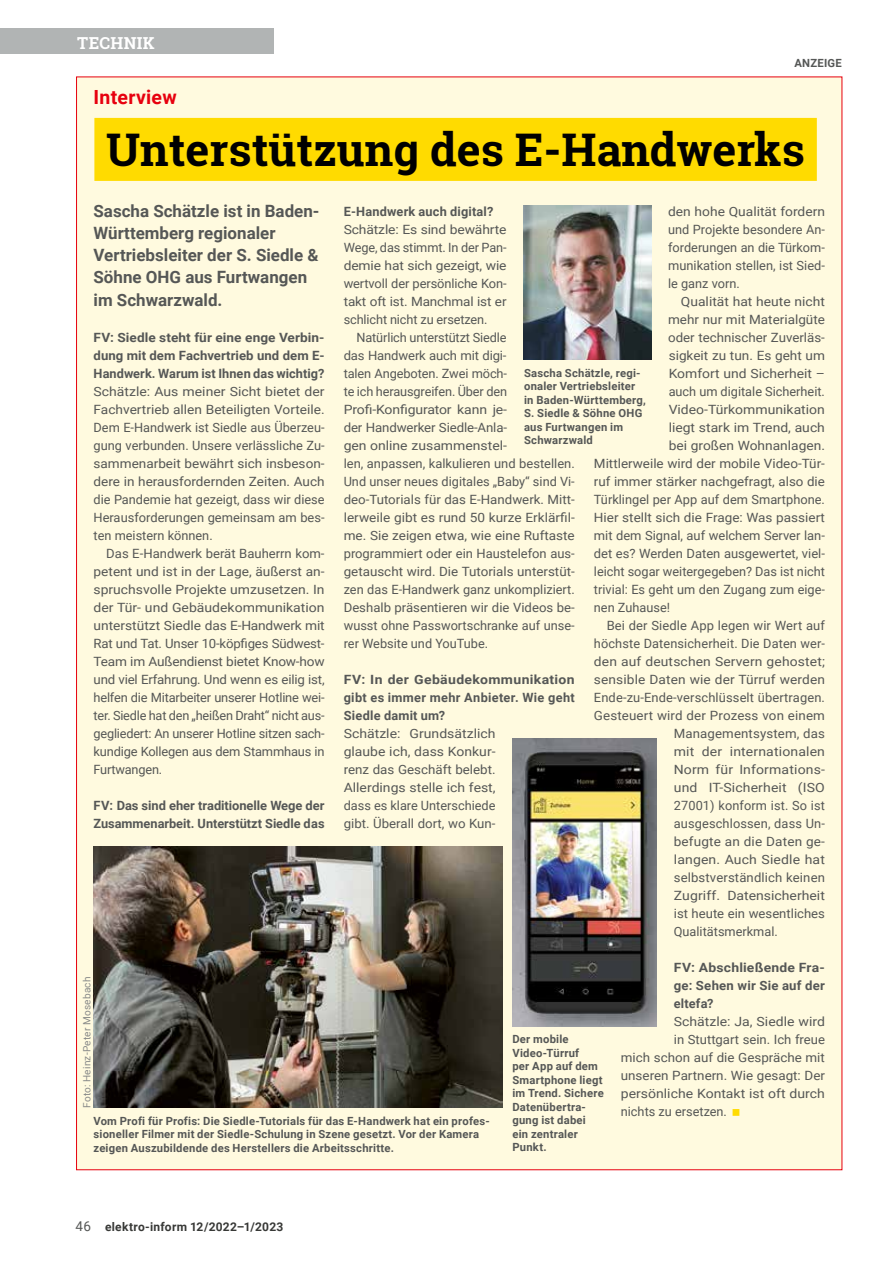
<style>
.page{position:relative;width:893px;height:1263px;background:#fff}
.page>*{position:absolute;margin:0;border:0;box-sizing:border-box;transform-origin:0 0}
.t1{font:700 45px "Roboto Slab";color:#000}
.t2{font:700 19.5px "Roboto";letter-spacing:.015em;color:#e7000e}
.t3{font:700 16.95px/22.2px "Roboto";color:#555756}
.t4{font:700 16.5px "Roboto Slab";letter-spacing:.02em;color:#fff}
.t5{font:12.75px/18px "Roboto";color:#555756;text-align:justify}
.t6{font:12.75px/18px "Roboto";color:#555756;text-align:justify;scale:1.1 1}
.t7{font:12.75px/18px "Roboto";color:#555756;text-align:justify;scale:1.09 1}
.t8{font:12.75px/18px "Roboto";color:#555756;text-align:justify;scale:1.08 1}
.t9{font:12.75px "Roboto";color:#555756;scale:1.05 1}
.t10{font:700 12.75px/18px "Roboto";letter-spacing:.01em;color:#555756;text-align:justify;scale:1.07 1}
.t11{font:700 12.75px/18px "Roboto";letter-spacing:.01em;color:#555756}
.t12{font:12.75px "Roboto";color:#555756;scale:1.06 1}
.t13{font:700 12.75px/18px "Roboto";letter-spacing:.01em;color:#555756;text-align:justify;scale:1.1 1}
.t14{font:12.75px "Roboto";color:#555756;scale:1.07 1}
.t15{font:700 12.75px/18px "Roboto";letter-spacing:.01em;color:#555756;text-align:justify;scale:1.09 1}
.t16{font:12.75px "Roboto";color:#555756;scale:1.04 1}
.t17{font:700 12px "Roboto";letter-spacing:.02em;color:#383937}
.t18{font:700 11.25px/13.5px "Roboto";letter-spacing:.02em;color:#555756}
.t19{font:10.05px "Roboto";letter-spacing:.02em;color:#878988}
.s1{font-weight:400;font-size:13.5px;color:#555756}
</style>
<div class="page">
<div style="left:76px;top:77px;width:766px;height:1093px;background:#fffadf"></div>
<div style="left:94px;top:118px;width:723px;height:63px;background:#ffdb00"></div>
<img style="left:94px;top:846px;width:409px;height:261px">
<img style="left:513px;top:738px;width:144px;height:289px">
<img style="left:524px;top:205px;width:127px;height:155px">
<div style="left:0;top:29px;width:274px;height:25px;background:#b1b4b4"></div>
<p class="t4" style="left:77px;top:31px;width:79px">TECHNIK</p>
<p class="t18" style="left:794px;top:56px;width:49px">ANZEIGE</p>
<h2 class="t2" style="left:94px;top:83px;width:85px">Interview</h2>
<h1 class="t1" style="left:106px;top:119px;width:700px">Unterstützung des E-Handwerks</h1>
<h3 class="t3" style="left:94px;top:199px;width:227px">Sascha Schätzle ist in Baden-<br>Württemberg regionaler<br>Vertriebsleiter der S. Siedle &amp;<br>Söhne OHG aus Furtwangen im Schwarzwald.</h3>
<p class="t8" style="left:668px;top:202px;width:147px">den hohe Qualität fordern und Projekte besondere An&shy;forderungen an die Türkom&shy;munikation stellen, ist Sied&shy;le ganz vorn.</p>
<p class="t7" style="left:681px;top:292px;width:134px">Qualität hat heute nicht</p>
<p class="t12" style="left:668px;top:311px;width:149px">mehr nur mit Materialgüte</p>
<p class="t16" style="left:668px;top:329px;width:152px">oder technischer Zuverläs-</p>
<p class="t14" style="left:669px;top:347px;width:148px">sigkeit zu tun. Es geht um</p>
<p class="t7" style="left:669px;top:364px;width:145px">Komfort und Sicherheit –</p>
<p class="t5" style="left:669px;top:382px;width:158px">auch um digitale Sicherheit.</p>
<p class="t6" style="left:669px;top:400px;width:144px">Video-Türkommunikation</p>
<p class="t7" style="left:669px;top:418px;width:145px">liegt stark im Trend, auch</p>
<p class="t8" style="left:669px;top:436px;width:146px">bei großen Wohnanlagen.</p>
<p class="t12" style="left:594px;top:455px;width:219px">Mittlerweile wird der mobile Video-Tür-</p>
<p class="t9" style="left:594px;top:473px;width:222px">ruf immer stärker nachgefragt, also die</p>
<p class="t5" style="left:594px;top:490px;width:233px">Türklingel per App auf dem Smartphone.</p>
<p class="t12" style="left:594px;top:509px;width:220px">Hier stellt sich die Frage: Was passiert</p>
<p class="t5" style="left:594px;top:526px;width:233px">mit dem Signal, auf welchem Server lan-</p>
<p class="t5" style="left:594px;top:544px;width:233px">det es? Werden Daten ausgewertet, viel-</p>
<p class="t5" style="left:594px;top:562px;width:233px">leicht sogar weitergegeben? Das ist nicht</p>
<p class="t5" style="left:594px;top:580px;width:233px">trivial: Es geht um den Zugang zum eige-</p>
<p class="t5" style="left:594px;top:598px;width:78px">nen Zuhause!</p>
<p class="t5" style="left:607px;top:616px;width:220px">Bei der Siedle App legen wir Wert auf</p>
<p class="t5" style="left:594px;top:634px;width:233px">höchste Datensicherheit. Die Daten wer-</p>
<p class="t7" style="left:594px;top:652px;width:213px">den auf deutschen Servern gehostet;</p>
<p class="t14" style="left:594px;top:671px;width:217px">sensible Daten wie der Türruf werden</p>
<p class="t5" style="left:594px;top:688px;width:233px">Ende-zu-Ende-verschlüsselt übertragen.</p>
<p class="t9" style="left:594px;top:707px;width:222px">Gesteuert wird der Prozess von einem</p>
<p class="t16" style="left:674px;top:725px;width:147px">Managementsystem, das</p>
<p class="t6" style="left:674px;top:742px;width:139px">mit der internationalen</p>
<p class="t6" style="left:674px;top:760px;width:139px">Norm für Informations-</p>
<p class="t6" style="left:674px;top:778px;width:139px">und IT-Sicherheit (ISO</p>
<p class="t5" style="left:674px;top:796px;width:153px">27001) konform ist. So ist</p>
<p class="t5" style="left:674px;top:814px;width:153px">ausgeschlossen, dass Un-</p>
<p class="t14" style="left:674px;top:833px;width:143px">befugte an die Daten ge-</p>
<p class="t6" style="left:674px;top:850px;width:139px">langen. Auch Siedle hat</p>
<p class="t5" style="left:674px;top:868px;width:153px">selbstverständlich keinen</p>
<p class="t6" style="left:674px;top:886px;width:139px">Zugriff. Datensicherheit</p>
<p class="t5" style="left:674px;top:904px;width:153px">ist heute ein wesentliches</p>
<p class="t5" style="left:674px;top:922px;width:106px">Qualitätsmerkmal.</p>
<p class="t15" style="left:674px;top:958px;width:140px">FV: Abschließende Fra&shy;ge: Sehen wir Sie auf der eltefa?</p>
<p class="t6" style="left:674px;top:1012px;width:139px">Schätzle: Ja, Siedle wird</p>
<p class="t5" style="left:674px;top:1030px;width:153px">in Stuttgart sein. Ich freue</p>
<p class="t9" style="left:621px;top:1049px;width:196px">mich schon auf die Gespräche mit</p>
<p class="t9" style="left:621px;top:1067px;width:196px">unseren Partnern. Wie gesagt: Der</p>
<p class="t6" style="left:621px;top:1084px;width:187px">persönliche Kontakt ist oft durch</p>
<p class="t5" style="left:621px;top:1102px;width:108px">nichts zu ersetzen.</p>
<p class="t11" style="left:344px;top:202px;width:151px">E-Handwerk auch digital?</p>
<p class="t7" style="left:344px;top:220px;width:151px">Schätzle: Es sind bewährte Wege, das stimmt. In der Pan&shy;demie hat sich gezeigt, wie wertvoll der persönliche Kon&shy;takt oft ist. Manchmal ist er schlicht nicht zu ersetzen.</p>
<p class="t5" style="left:344px;top:328px;width:233px;text-align:left;text-indent:13px">Natürlich unterstützt Siedle<br>das Handwerk auch mit digi-<br>talen Angeboten. Zwei möch-<br>te ich herausgreifen. Über den Profi-Konfigurator kann je-<br>der Handwerker Siedle-Anla-<br>gen online zusammenstel-<br>len, anpassen, kalkulieren und bestellen.<br>Und unser neues digitales „Baby“ sind Vi&shy;deo-Tutorials für das E-Handwerk. Mitt&shy;lerweile gibt es rund 50 kurze Erklärfil&shy;me. Sie zeigen etwa, wie eine Ruftaste programmiert oder ein Haustelefon aus&shy;getauscht wird. Die Tutorials unterstüt&shy;zen das E-Handwerk ganz unkompliziert.<br>Deshalb präsentieren wir die Videos be&shy;wusst ohne Passwortschranke auf unse&shy;rer Website und YouTube.</p>
<p class="t13" style="left:344px;top:670px;width:212px">FV: In der Gebäudekommunikation gibt es immer mehr Anbieter. Wie geht Siedle damit um?</p>
<p class="t6" style="left:344px;top:724px;width:140px">Schätzle: Grundsätzlich glaube ich, dass Konkur&shy;renz das Geschäft belebt.<br>Allerdings stelle ich fest, dass es klare Unterschiede gibt. Überall dort, wo Kun-</p>
<p class="t10" style="left:94px;top:328px;width:217px">FV: Siedle steht für eine enge Verbin&shy;dung mit dem Fachvertrieb und dem E-Handwerk. Warum ist Ihnen das wichtig?</p>
<p class="t6" style="left:94px;top:382px;width:212px">Schätzle: Aus meiner Sicht bietet der Fachvertrieb allen Beteiligten Vorteile.<br>Dem E-Handwerk ist Siedle aus Überzeu&shy;gung verbunden. Unsere verlässliche Zu&shy;sammenarbeit bewährt sich insbeson&shy;dere in herausfordernden Zeiten. Auch die Pandemie hat gezeigt, dass wir diese Herausforderungen gemeinsam am bes&shy;ten meistern können.</p>
<p class="t5" style="left:94px;top:544px;width:233px;text-indent:13px">Das E-Handwerk berät Bauherrn kom&shy;petent und ist in der Lage, äußerst an&shy;spruchsvolle Projekte umzusetzen. In der Tür- und Gebäudekommunikation unterstützt Siedle das E-Handwerk mit Rat und Tat. Unser 10-köpfiges Südwest-Team im Außendienst bietet Know-how und viel Erfahrung. Und wenn es eilig ist, helfen die Mitarbeiter unserer Hotline wei&shy;ter. Siedle hat den „heißen Draht“ nicht aus&shy;gegliedert: An unserer Hotline sitzen sach&shy;kundige Kollegen aus dem Stammhaus in Furtwangen.</p>
<p class="t11" style="left:94px;top:796px;width:233px">FV: Das sind eher traditionelle Wege der<br>Zusammenarbeit. Unterstützt Siedle das</p>
<p class="t18" style="left:524px;top:366px;width:123px">Sascha Schätzle, regi&shy;onaler Vertriebsleiter in Baden-Württemberg,<br>S. Siedle &amp; Söhne OHG aus Furtwangen im<br>Schwarzwald</p>
<p class="t19" style="left:80px;top:1107px;width:133px;rotate:-90deg">Foto: Heinz-Peter Mosebach</p>
<p class="t18" style="left:512px;top:1032px;width:93px">Der mobile<br>Video-Türruf<br>per App auf dem<br>Smartphone liegt im Trend. Sichere<br>Datenübertra&shy;gung ist dabei ein zentraler<br>Punkt.</p>
<p class="t18" style="left:94px;top:1113px;width:398px">Vom Profi für Profis: Die Siedle-Tutorials für das E-Handwerk hat ein profes&shy;sioneller Filmer mit der Siedle-Schulung in Szene gesetzt. Vor der Kamera zeigen Auszubildende des Herstellers die Arbeitsschritte.</p>
<p class="t17" style="left:75px;top:1218px;width:210px"><span class="s1">46</span> elektro-inform 12/2022–1/2023</p>
</div>
